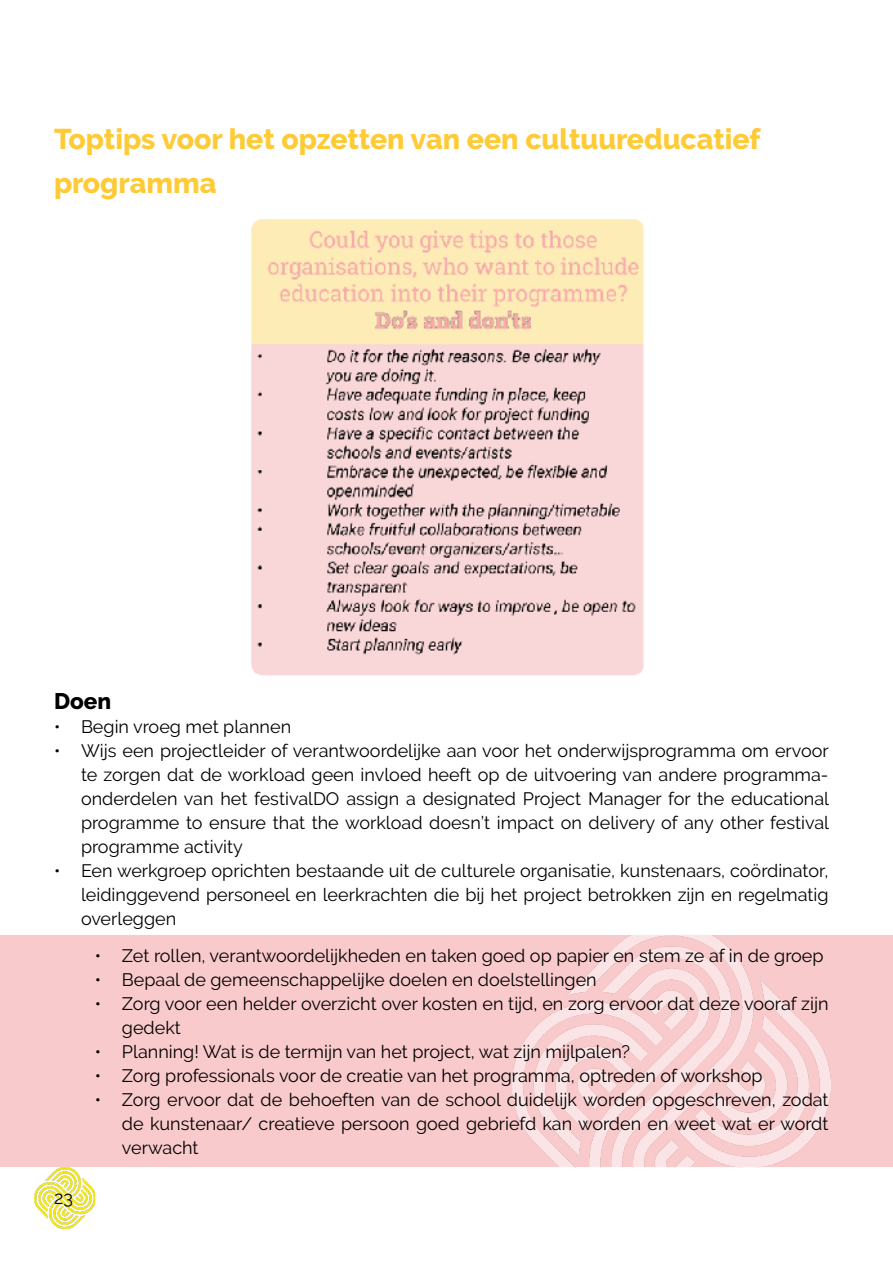
<style>
.page{position:relative;width:893px;height:1263px;background:#fff}
.page>*{position:absolute;margin:0;border:0;box-sizing:border-box;transform-origin:0 0}
.t1{font:800 28.5px/43.5px "Raleway";color:#fecb37}
.t2{font:800 22.5px "Raleway";color:#000}
.t3{font:18px/24px "Raleway";color:#000;text-align:justify}
</style>
<div class="page">
<img style="left:34px;top:1167px;width:61px;height:62px">
<img style="left:251px;top:219px;width:393px;height:457px">
<div style="left:0;top:935px;width:893px;height:232px;background:#f9cacc"></div>
<img style="left:513px;top:935px;width:317px;height:232px">
<h1 class="t1" style="left:54px;top:117px;width:708px">Toptips voor het opzetten van een cultuureducatief programma</h1>
<p class="t2" style="left:54px;top:688px;width:59px">Doen</p>
<p class="t3" style="left:54px;top:714px;width:239px">• Begin vroeg met plannen</p>
<p class="t3" style="left:81px;top:738px;width:750px;text-indent:-27px">• Wijs een projectleider of verantwoordelijke aan voor het onderwijsprogramma om ervoor te zorgen dat de workload geen invloed heeft op de uitvoering van andere programma&shy;onderdelen van het festivalDO assign a designated Project Manager for the educational programme to ensure that the workload doesn’t impact on delivery of any other festival programme activity</p>
<p class="t3" style="left:81px;top:858px;width:749px;text-indent:-27px">• Een werkgroep oprichten bestaande uit de culturele organisatie, kunstenaars, coördinator, leidinggevend personeel en leerkrachten die bij het project betrokken zijn en regelmatig overleggen</p>
<p class="t3" style="left:95px;top:944px;width:730px">• Zet rollen, verantwoordelijkheden en taken goed op papier en stem ze af in de groep</p>
<p class="t3" style="left:95px;top:968px;width:503px">• Bepaal de gemeenschappelijke doelen en doelstellingen</p>
<p class="t3" style="left:122px;top:992px;width:708px;text-indent:-27px">• Zorg voor een helder overzicht over kosten en tijd, en zorg ervoor dat deze vooraf zijn gedekt</p>
<p class="t3" style="left:95px;top:1040px;width:537px">• Planning! Wat is de termijn van het project, wat zijn mijlpalen?</p>
<p class="t3" style="left:95px;top:1064px;width:669px">• Zorg professionals voor de creatie van het programma, optreden of workshop</p>
<p class="t3" style="left:122px;top:1088px;width:708px;text-indent:-27px">• Zorg ervoor dat de behoeften van de school duidelijk worden opgeschreven, zodat de kunstenaar/ creatieve persoon goed gebriefd kan worden en weet wat er wordt verwacht</p>
<p class="t3" style="left:54px;top:1185px;width:20px">23</p>
</div>
